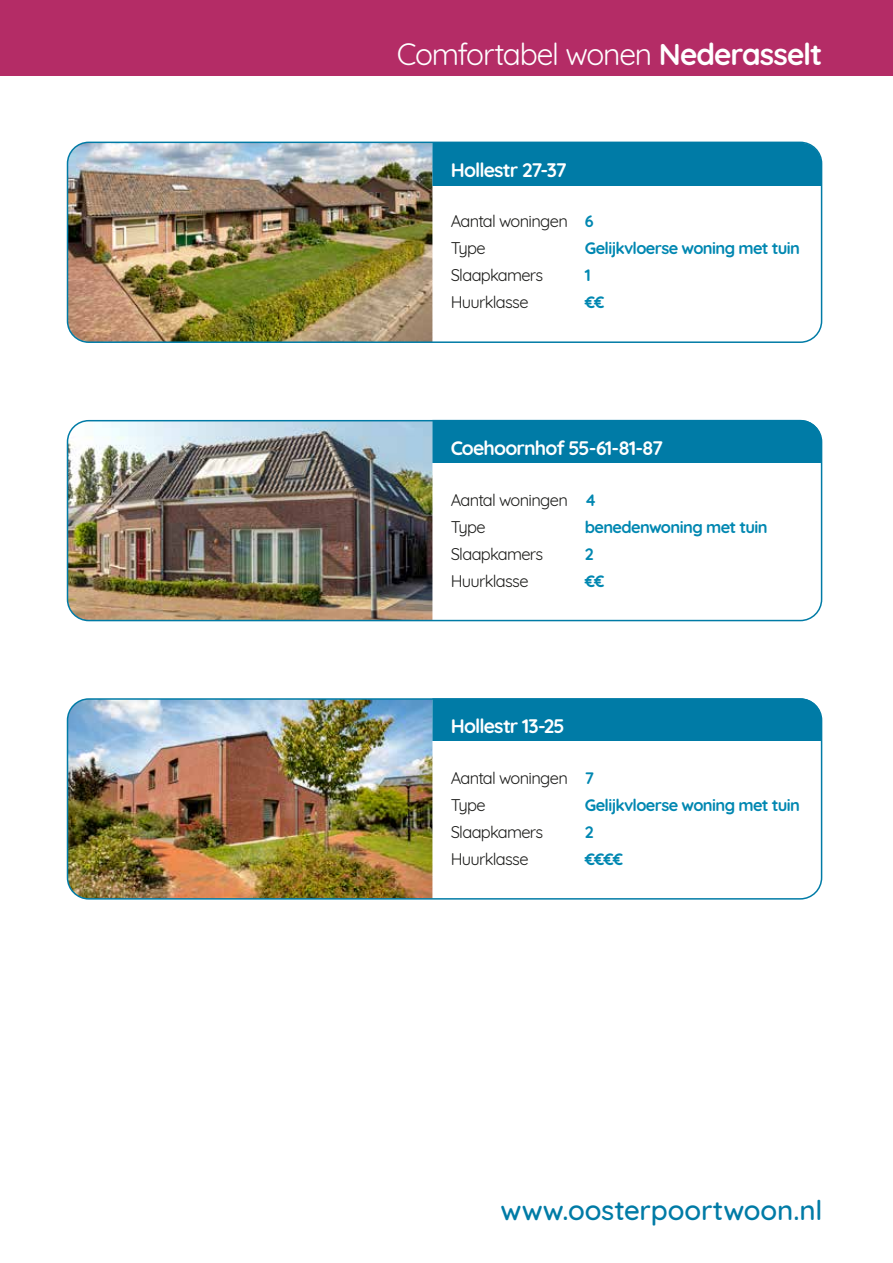
<style>
.page{position:relative;width:893px;height:1263px;background:#fff}
.page>*{position:absolute;margin:0;border:0;box-sizing:border-box;transform-origin:0 0}
.t1{font:30px "Quicksand";letter-spacing:-.04em;color:#fff}
.t2{font:500 27.6px "Quicksand";color:#007ba6}
.t3{font:700 19.5px "Quicksand";letter-spacing:-.045em;color:#fff}
.t4{font:16.5px/27px "Quicksand";letter-spacing:-.045em;color:#1d1d1b}
.t5{font:700 16.5px "Quicksand";letter-spacing:-.035em;color:#0087b1}
.s1{font-weight:700}
.s2{font-weight:700;color:#0087b1}
</style>
<div class="page">
<div style="left:0;top:0;width:893px;height:76px;background:#b42c66"></div>
<img style="left:68px;top:142px;width:364px;height:198px">
<div style="left:67px;top:142px;width:755px;height:201px;border:2px solid #007ba6;border-radius:21px"></div>
<div style="left:432px;top:143px;width:389px;height:42px;background:#007ba6"></div>
<img style="left:68px;top:422px;width:364px;height:198px">
<div style="left:67px;top:420px;width:755px;height:201px;border:2px solid #007ba6;border-radius:21px"></div>
<div style="left:432px;top:420px;width:389px;height:43px;background:#007ba6"></div>
<img style="left:70px;top:701px;width:362px;height:196px">
<div style="left:67px;top:698px;width:755px;height:202px;border:2px solid #007ba6;border-radius:21px"></div>
<div style="left:432px;top:698px;width:389px;height:43px;background:#007ba6"></div>
<h1 class="t1" style="left:397px;top:31px;width:427px">Comfortabel wonen <span class="s1">Nederasselt</span></h1>
<p class="t3" style="left:451px;top:154px;width:118px">Hollestr 27-37</p>
<p class="t4" style="left:451px;top:206px;width:144px">Aantal woningen <span class="s2">6<br></span>Type</p>
<p class="t5" style="left:585px;top:235px;width:217px">Gelijkvloerse woning met tuin</p>
<p class="t4" style="left:451px;top:260px;width:94px">Slaapkamers</p>
<p class="t5" style="left:585px;top:262px;width:8px">1</p>
<p class="t4" style="left:451px;top:287px;width:79px">Huurklasse</p>
<p class="t5" style="left:585px;top:289px;width:21px">€€</p>
<p class="t3" style="left:451px;top:432px;width:214px">Coehoornhof 55-61-81-87</p>
<p class="t4" style="left:451px;top:485px;width:147px">Aantal woningen <span class="s2">4<br></span>Type</p>
<p class="t5" style="left:585px;top:513px;width:184px">benedenwoning met tuin</p>
<p class="t4" style="left:451px;top:539px;width:94px">Slaapkamers</p>
<p class="t5" style="left:585px;top:540px;width:10px">2</p>
<p class="t4" style="left:451px;top:566px;width:79px">Huurklasse</p>
<p class="t5" style="left:585px;top:567px;width:21px">€€</p>
<p class="t3" style="left:451px;top:710px;width:115px">Hollestr 13-25</p>
<p class="t4" style="left:451px;top:763px;width:145px">Aantal woningen <span class="s2">7<br></span>Type</p>
<p class="t5" style="left:585px;top:791px;width:217px">Gelijkvloerse woning met tuin</p>
<p class="t4" style="left:451px;top:817px;width:94px">Slaapkamers</p>
<p class="t5" style="left:585px;top:818px;width:10px">2</p>
<p class="t4" style="left:451px;top:844px;width:79px">Huurklasse</p>
<p class="t5" style="left:585px;top:845px;width:40px">€€€€</p>
<h2 class="t2" style="left:500px;top:1188px;width:323px">www.oosterpoortwoon.nl</h2>
</div>
